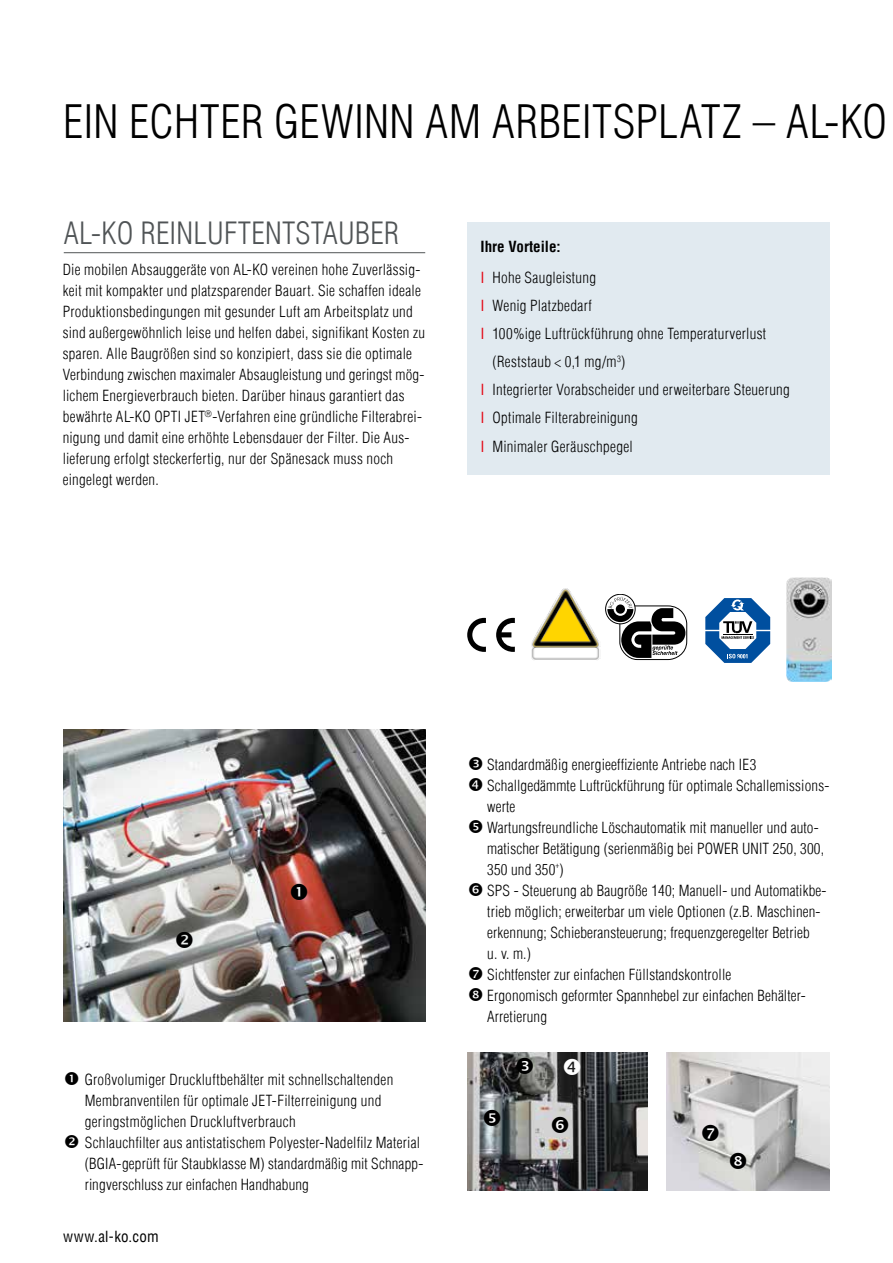
<style>
.page{position:relative;width:893px;height:1263px;background:#fff}
.page>*{position:absolute;margin:0;border:0;box-sizing:border-box;transform-origin:0 0}
.t1{font:300 condensed 45px "Helvetica Com";letter-spacing:.01em;color:#000}
.t2{font:300 condensed 30px "Helvetica Com";letter-spacing:.01em;color:#505456}
.t3{font:300 condensed 15px/21px "Helvetica Com";letter-spacing:.015em;color:#000}
.t4{font:condensed 15px "Helvetica Com";letter-spacing:.015em;color:#000}
.t5{font:700 condensed 15px "Helvetica Com";color:#000}
.s1{font-weight:400;color:#e30613}
</style>
<div class="page">
<div style="left:468px;top:222px;width:362px;height:253px;background:#e1eaf0"></div>
<hr style="left:64px;top:252px;width:361px;height:1px;background:#505456">
<img style="left:666px;top:1052px;width:164px;height:138px">
<svg style="left:467px;top:618px;width:48px;height:34px"></svg>
<div style="left:605px;top:594px;width:30px;height:30px;border:1px solid #000;border-radius:50%"></div>
<svg style="left:607px;top:597px;width:80px;height:63px"></svg>
<img style="left:787px;top:578px;width:44px;height:104px">
<svg style="left:705px;top:598px;width:65px;height:65px"></svg>
<img style="left:531px;top:588px;width:70px;height:72px">
<img style="left:64px;top:729px;width:362px;height:293px">
<img style="left:468px;top:1053px;width:180px;height:137px">
<svg style="left:730px;top:1152px;width:16px;height:17px"></svg>
<svg style="left:702px;top:1124px;width:17px;height:17px"></svg>
<svg style="left:176px;top:931px;width:16px;height:16px"></svg>
<svg style="left:291px;top:884px;width:16px;height:16px"></svg>
<svg style="left:517px;top:1057px;width:16px;height:17px"></svg>
<svg style="left:564px;top:1059px;width:16px;height:16px"></svg>
<svg style="left:484px;top:1109px;width:16px;height:16px"></svg>
<svg style="left:552px;top:1117px;width:16px;height:16px"></svg>
<h1 class="t1" style="left:63px;top:93px;width:825px">EIN ECHTER GEWINN AM ARBEITSPLATZ – AL-KO</h1>
<h2 class="t2" style="left:64px;top:214px;width:337px">AL-KO REINLUFTENTSTAUBER</h2>
<p class="t5" style="left:480px;top:237px;width:82px">Ihre Vorteile:</p>
<p class="t3" style="left:63px;top:259px;width:364px">Die mobilen Absauggeräte von AL-KO vereinen hohe Zuverlässig&shy;keit mit kompakter und platzsparender Bauart. Sie schaffen ideale Produktionsbedingungen mit gesunder Luft am Arbeitsplatz und sind außergewöhnlich leise und helfen dabei, signifikant Kosten zu sparen. Alle Baugrößen sind so konzipiert, dass sie die optimale Verbindung zwischen maximaler Absaugleistung und geringst mög&shy;lichem Energieverbrauch bieten. Darüber hinaus garantiert das bewährte AL-KO OPTI JET<sup>®</sup>-Verfahren eine gründliche Filterabrei&shy;nigung und damit eine erhöhte Lebensdauer der Filter. Die Aus&shy;lieferung erfolgt steckerfertig, nur der Spänesack muss noch eingelegt werden.</p>
<p class="t3" style="left:480px;top:267px;width:117px"><span class="s1">I</span> Hohe Saugleistung</p>
<p class="t3" style="left:480px;top:295px;width:113px"><span class="s1">I</span> Wenig Platzbedarf</p>
<p class="t3" style="left:480px;top:323px;width:287px"><span class="s1">I</span> 100%ige Luftrückführung ohne Temperaturverlust</p>
<p class="t3" style="left:492px;top:351px;width:134px">(Reststaub &lt; 0,1 mg/m<sup>3</sup>)</p>
<p class="t3" style="left:480px;top:379px;width:311px"><span class="s1">I</span> Integrierter Vorabscheider und erweiterbare Steuerung</p>
<p class="t3" style="left:480px;top:407px;width:159px"><span class="s1">I</span> Optimale Filterabreinigung</p>
<p class="t3" style="left:480px;top:435px;width:154px"><span class="s1">I</span> Minimaler Geräuschpegel</p>
<p class="t3" style="left:85px;top:1069px;width:340px">Großvolumiger Druckluftbehälter mit schnellschaltenden Membranventilen für optimale JET-Filterreinigung und geringstmöglichen Druckluftverbrauch<br>Schlauchfilter aus antistatischem Polyester-Nadelfilz Material (BGIA-geprüft für Staubklasse M) standardmäßig mit Schnapp&shy;ringverschluss zur einfachen Handhabung</p>
<p class="t4" style="left:63px;top:1227px;width:97px">www.al-ko.com</p>
<p class="t3" style="left:487px;top:753px;width:344px">Standardmäßig energieeffiziente Antriebe nach IE3<br>Schallgedämmte Luftrückführung für optimale Schallemissions&shy;werte<br>Wartungsfreundliche Löschautomatik mit manueller und auto&shy;matischer Betätigung (serienmäßig bei POWER UNIT 250, 300, 350 und 350<sup>+</sup>)<br>SPS - Steuerung ab Baugröße 140; Manuell- und Automatikbe&shy;trieb möglich; erweiterbar um viele Optionen (z.B. Maschinen&shy;erkennung; Schieberansteuerung; frequenzgeregelter Betrieb<br>u. v. m.)<br>Sichtfenster zur einfachen Füllstandskontrolle<br>Ergonomisch geformter Spannhebel zur einfachen Behälter-Arretierung</p>
</div>
